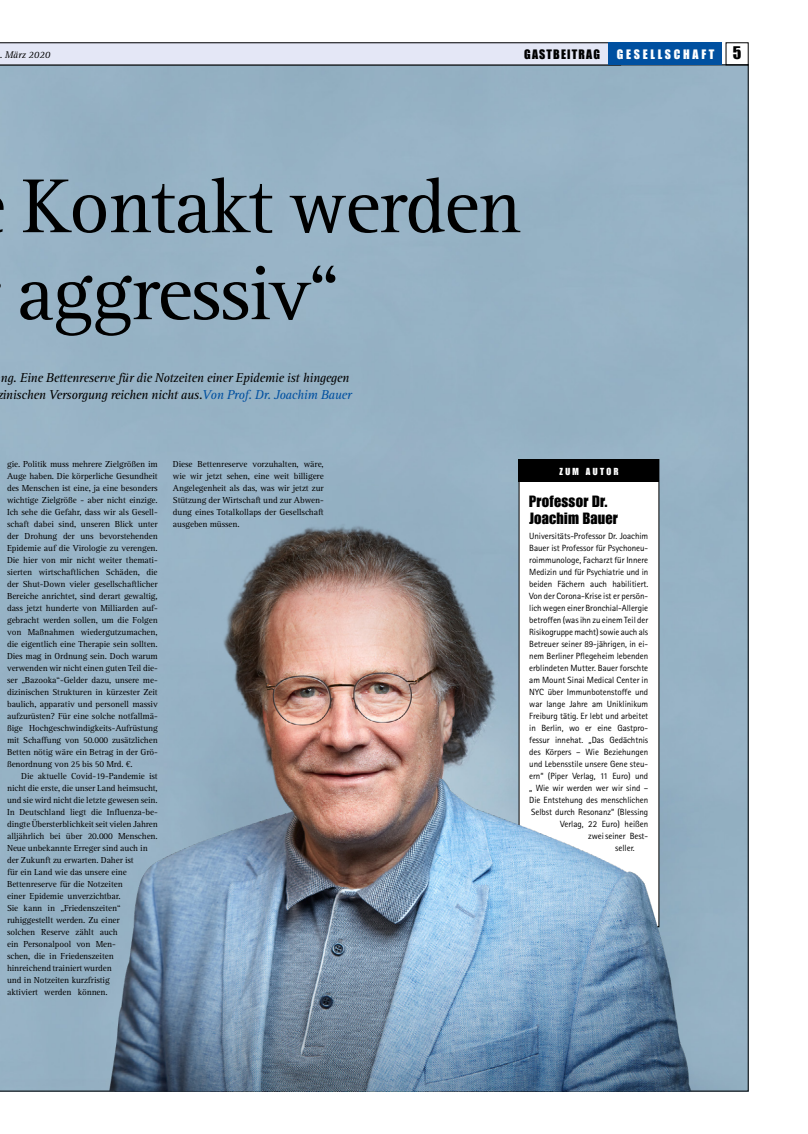
<style>
.page{position:relative;width:808px;height:1134px;background:#fff}
.page>*{position:absolute;margin:0;border:0;box-sizing:border-box;transform-origin:0 0}
.t1{font:79px/87px "Rotis Serif Std";letter-spacing:-.02em;color:#000}
.t2{font:16px/17px "Impact LT Std";letter-spacing:.015em;color:#000}
.t3{font:16px "Impact";color:#000}
.t4{font:italic 13.3px/17.1px "Rotis Serif Std";letter-spacing:-.025em;color:#000}
.t5{font:12px "Impact";letter-spacing:.225em;color:#fff}
.t6{font:12px "Impact";letter-spacing:.095em;color:#000}
.t7{font:italic 10px "Rotis Serif Std";letter-spacing:-.005em;color:#000}
.t8{font:10px "Impact LT Std";letter-spacing:.245em;color:#fff}
.t9{font:9px/12px "Rotis Serif Std";letter-spacing:-.01em;color:#000;text-align:justify}
.t10{font:9px "Rotis Sans Serif Std";letter-spacing:-.005em;color:#000}
.s1{color:#0050a0}
</style>
<div class="page">
<div style="left:0;top:65px;width:748px;height:1026px;background:#96b2c5"></div>
<div style="left:519px;top:459px;width:140px;height:23px;background:#000"></div>
<svg style="left:0;top:43px;width:609px;height:22px;background:#dbdeec"></svg>
<div style="left:609px;top:43px;width:113px;height:22px;background:#0050a0"></div>
<img style="left:95px;top:488px;width:608px;height:603px">
<h3 class="t6" style="left:524px;top:45px;width:77px">GASTBEITRAG</h3>
<h2 class="t3" style="left:733px;top:40px;width:10px">5</h2>
<p class="t7" style="left:-1px;top:49px;width:53px">. März 2020</p>
<h3 class="t5" style="left:617px;top:45px;width:99px">GESELLSCHAFT</h3>
<h1 class="t1" style="left:16px;top:165px;width:507px">Kontakt werden aggressiv“</h1>
<h3 class="t4" style="left:-3px;top:369px;width:356px">ng. Eine Bettenreserve für die Notzeiten einer Epidemie ist hingegen zinischen Versorgung reichen nicht aus.<span class="s1">Von Prof. Dr. Joachim Bauer</span></h3>
<p class="t9" style="left:7px;top:458px;width:152px">gie. Politik muss mehrere Zielgrößen im Auge haben. Die körperliche Gesundheit des Menschen ist eine, ja eine besonders wichtige Zielgröße - aber nicht einzige.<br>Ich sehe die Gefahr, dass wir als Gesell&shy;schaft dabei sind, unseren Blick unter der Drohung der uns bevorstehenden Epidemie auf die Virologie zu verengen.<br>Die hier von mir nicht weiter themati&shy;sierten wirtschaftlichen Schäden, die der Shut-Down vieler gesellschaftlicher Bereiche anrichtet, sind derart gewaltig, dass jetzt hunderte von Milliarden auf&shy;gebracht werden sollen, um die Folgen von Maßnahmen wiedergutzumachen, die eigentlich eine Therapie sein sollten.<br>Dies mag in Ordnung sein. Doch warum verwenden wir nicht einen guten Teil die&shy;ser „Bazooka“-Gelder dazu, unsere me&shy;dizinischen Strukturen in kürzester Zeit baulich, apparativ und personell massiv aufzurüsten? Für eine solche notfallmä&shy;ßige Hochgeschwindigkeits-Aufrüstung mit Schaffung von 50.000 zusätzlichen Betten nötig wäre ein Betrag in der Grö&shy;ßenordnung von 25 bis 50 Mrd. €.</p>
<p class="t9" style="left:7px;top:770px;width:152px;text-align:left;text-indent:14px">Die aktuelle Covid-19-Pandemie ist nicht die erste, die unser Land heimsucht, und sie wird nicht die letzte gewesen sein.<br>In Deutschland liegt die Influenza-be&shy;dingte Übersterblichkeit seit vielen Jahren alljährlich bei über 20.000 Menschen.<br>Neue unbekannte Erreger sind auch in der Zukunft zu erwarten. Daher ist<br>für ein Land wie das unsere eine Bettenreserve für die Notzeiten<br>einer Epidemie unverzichtbar.<br>Sie kann in „Friedenszeiten“ ruhiggestellt werden. Zu einer<br>solchen Reserve zählt auch<br>ein Personalpool von Men-<br>schen, die in Friedenszeiten hinreichend trainiert wurden<br>und in Notzeiten kurzfristig<br>aktiviert werden können.</p>
<p class="t9" style="left:173px;top:458px;width:152px">Diese Bettenreserve vorzuhalten, wäre, wie wir jetzt sehen, eine weit billigere Angelegenheit als das, was wir jetzt zur Stützung der Wirtschaft und zur Abwen&shy;dung eines Totalkollaps der Gesellschaft ausgeben müssen.</p>
<p class="t8" style="left:559px;top:465px;width:61px">ZUM AUTOR</p>
<h2 class="t2" style="left:529px;top:493px;width:90px">Professor Dr.<br>Joachim Bauer</h2>
<p class="t10" style="left:529px;top:530px;width:121px">Universitäts-Professor Dr. Joachim</p>
<p class="t10" style="left:529px;top:542px;width:121px">Bauer ist Professor für Psychoneu-</p>
<p class="t10" style="left:529px;top:554px;width:121px">roimmunologe, Facharzt für Innere</p>
<p class="t10" style="left:529px;top:566px;width:121px">Medizin und für Psychiatrie und in</p>
<p class="t10" style="left:529px;top:578px;width:121px">beiden Fächern auch habilitiert.</p>
<p class="t10" style="left:529px;top:590px;width:121px">Von der Corona-Krise ist er persön-</p>
<p class="t10" style="left:529px;top:602px;width:120px">lich wegen einer Bronchial-Allergie</p>
<p class="t10" style="left:529px;top:614px;width:120px">betroffen (was ihn zu einem Teil der</p>
<p class="t10" style="left:529px;top:626px;width:120px">Risikogruppe macht) sowie auch als</p>
<p class="t10" style="left:529px;top:638px;width:121px">Betreuer seiner 89-jährigen, in ei-</p>
<p class="t10" style="left:529px;top:650px;width:121px">nem Berliner Pflegeheim lebenden</p>
<p class="t10" style="left:529px;top:662px;width:121px">erblindeten Mutter. Bauer forschte</p>
<p class="t10" style="left:529px;top:674px;width:121px">am Mount Sinai Medical Center in</p>
<p class="t10" style="left:529px;top:686px;width:121px">NYC über Immunbotenstoffe und</p>
<p class="t10" style="left:529px;top:698px;width:121px">war lange Jahre am Uniklinikum</p>
<p class="t10" style="left:529px;top:710px;width:121px">Freiburg tätig. Er lebt und arbeitet</p>
<p class="t10" style="left:529px;top:722px;width:120px">in Berlin, wo er eine Gastpro-</p>
<p class="t10" style="left:529px;top:734px;width:121px">fessur innehat. „Das Gedächtnis</p>
<p class="t10" style="left:529px;top:746px;width:121px">des Körpers – Wie Beziehungen</p>
<p class="t10" style="left:529px;top:758px;width:121px">und Lebensstile unsere Gene steu-</p>
<p class="t10" style="left:529px;top:770px;width:121px">ern“ (Piper Verlag, 11 Euro) und</p>
<p class="t10" style="left:529px;top:782px;width:121px">„ Wie wir werden wer wir sind –</p>
<p class="t10" style="left:529px;top:794px;width:121px">Die Entstehung des menschlichen</p>
<p class="t10" style="left:531px;top:806px;width:119px">Selbst durch Resonanz“ (Blessing</p>
<p class="t10" style="left:560px;top:818px;width:90px">Verlag, 22 Euro) heißen</p>
<p class="t10" style="left:588px;top:830px;width:61px">zwei seiner Best-</p>
<p class="t10" style="left:615px;top:842px;width:21px">seller.</p>
</div>
